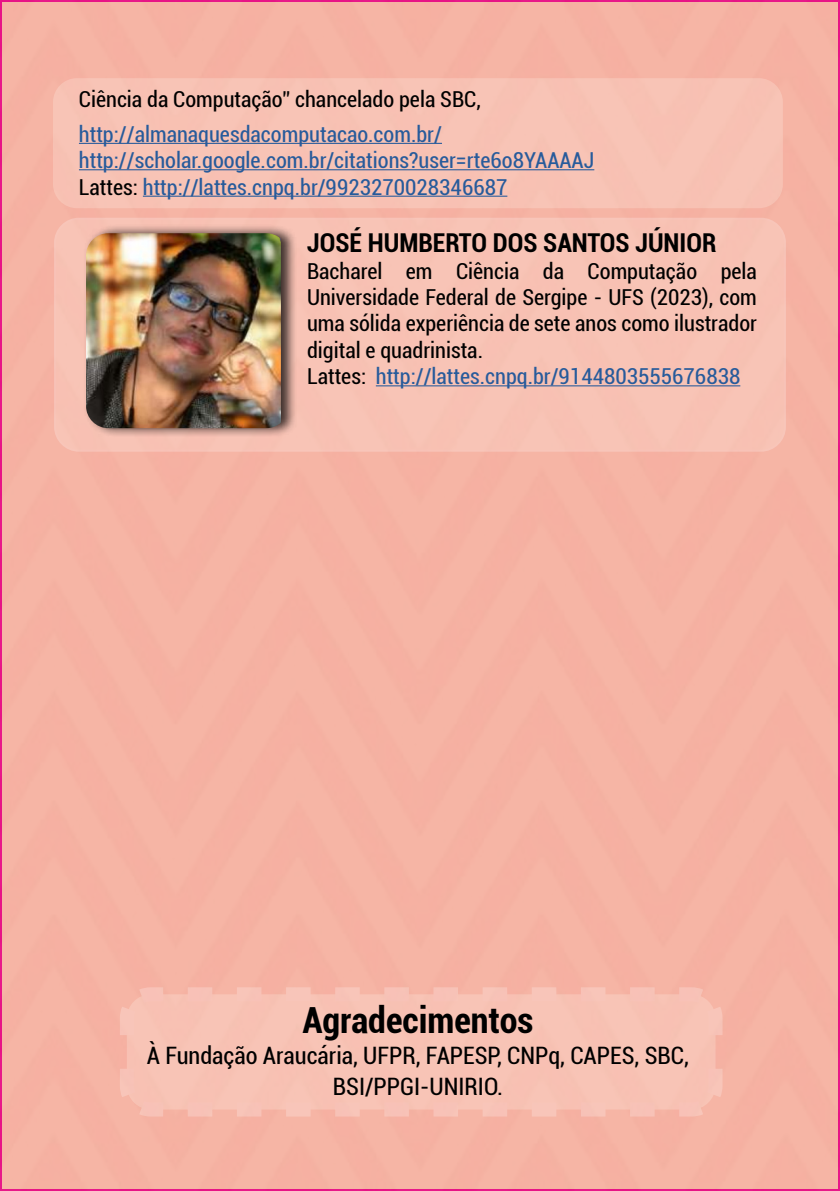
<style>
.page{position:relative;width:840px;height:1191px;background:#fff}
.page>*{position:absolute;margin:0;border:0;box-sizing:border-box;transform-origin:0 0}
.t1{font:700 condensed 36px "Roboto";color:#000}
.t2{font:700 condensed 26px "Roboto";color:#000}
.t3{font:condensed 24px/30.8px "Roboto";color:#000;text-align:center}
.t4{font:condensed 22px/26.4px "Roboto";color:#000}
.t5{font:condensed 22px/26.4px "Roboto";color:#275b9b}
.s1{color:#000}
.s2{color:#275b9b}
</style>
<div class="page">
<div style="left:0;top:0;width:839px;height:1191px;background:#f6b3a3"></div>
<div style="left:53px;top:78px;width:729px;height:130px;background:#f8c3b4;border-radius:24px"></div>
<div style="left:55px;top:219px;width:729px;height:232px;background:#f8c3b4;border-radius:24px"></div>
<div style="left:54px;top:218px;width:731px;height:234px;border:2px solid #fff;border-radius:24px"></div>
<svg style="left:113px;top:980px;width:616px;height:138px;background:#f7c0b2"></svg>
<div style="left:83px;top:223px;width:214px;height:215px;background:#000;opacity:.75"></div>
<img style="left:86px;top:233px;width:195px;height:195px">
<hr style="left:79px;top:143px;width:363px;height:1px;background:#275b9b">
<hr style="left:79px;top:169px;width:515px;height:1px;background:#275b9b">
<hr style="left:143px;top:196px;width:364px;height:1px;background:#275b9b">
<hr style="left:375px;top:385px;width:365px;height:1px;background:#275b9b">
<p class="t4" style="left:79px;top:86px;width:403px">Ciência da Computação” chancelado pela SBC,</p>
<p class="t5" style="left:79px;top:120px;width:516px">http://almanaquesdacomputacao.com.br/ http://scholar.google.com.br/citations?user=rte6o8YAAAAJ<br><span class="s1">Lattes:</span> http://lattes.cnpq.br/9923270028346687</p>
<p class="t2" style="left:307px;top:225px;width:410px">JOSÉ HUMBERTO DOS SANTOS JÚNIOR</p>
<p class="t4" style="left:307px;top:257px;width:451px">Bacharel em Ciência da Computação pela Universidade Federal de Sergipe - UFS (2023), com uma sólida experiência de sete anos como ilustrador digital e quadrinista.<br>Lattes: <span class="s2">http://lattes.cnpq.br/9144803555676838</span></p>
<h1 class="t1" style="left:302px;top:995px;width:232px">Agradecimentos</h1>
<p class="t3" style="left:147px;top:1039px;width:543px">À Fundação Araucária, UFPR, FAPESP, CNPq, CAPES, SBC,<br>BSI/PPGI-UNIRIO.</p>
</div>
